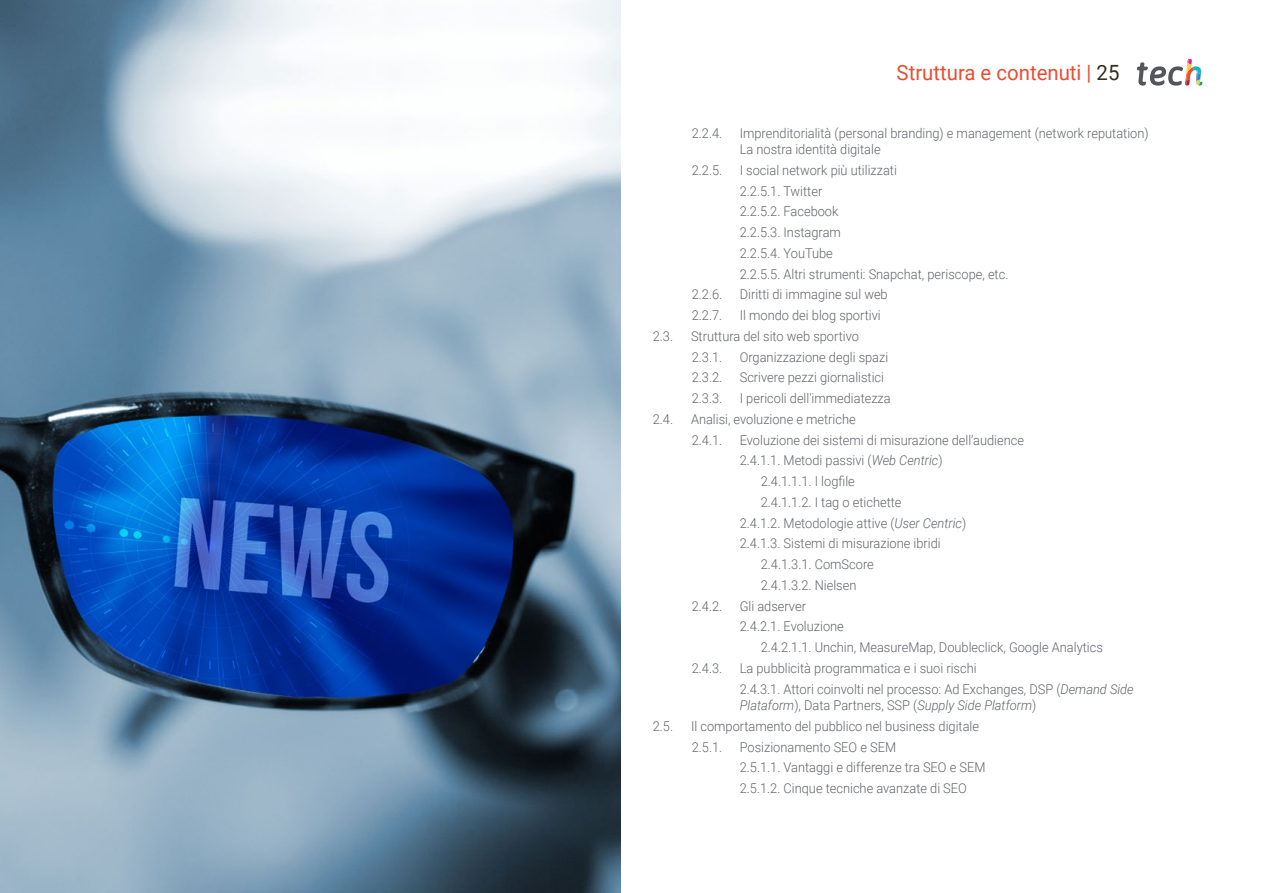
<style>
.page{position:relative;width:1263px;height:893px;background:#fff}
.page>*{position:absolute;margin:0;border:0;box-sizing:border-box;transform-origin:0 0}
.t1{font:21px "Roboto";color:#e94d35}
.t2{font:300 13.5px/20.7px "Roboto";color:#61646a;scale:.95 1}
.t3{font:italic 300 13.5px "Roboto";color:#61646a;scale:.95 1}
.s1{color:#312e20}
.s2{font-style:italic}
.s3{font-style:normal}
</style>
<div class="page">
<img style="left:0;top:0;width:621px;height:893px">
<svg style="left:1137px;top:59px;width:65px;height:27px"></svg>
<h1 class="t1" style="left:897px;top:57px;width:224px">Struttura e contenuti | <span class="s1">25</span></h1>
<p class="t2" style="left:692px;top:122px;width:34px">2.2.4.</p>
<p class="t2" style="left:740px;top:124px;width:432px;line-height:16.5px">Imprenditorialità (personal branding) e management (network reputation)<br>La nostra identità digitale</p>
<p class="t2" style="left:692px;top:159px;width:34px">2.2.5.</p>
<p class="t2" style="left:740px;top:159px;width:284px">I social network più utilizzati<br>2.2.5.1. Twitter<br>2.2.5.2. Facebook<br>2.2.5.3. Instagram<br>2.2.5.4. YouTube<br>2.2.5.5. Altri strumenti: Snapchat, periscope, etc.</p>
<p class="t2" style="left:692px;top:284px;width:34px">2.2.6.</p>
<p class="t2" style="left:740px;top:284px;width:157px">Diritti di immagine sul web</p>
<p class="t2" style="left:692px;top:305px;width:34px">2.2.7.</p>
<p class="t2" style="left:740px;top:305px;width:150px">Il mondo dei blog sportivi</p>
<p class="t2" style="left:653px;top:325px;width:23px">2.3.</p>
<p class="t2" style="left:691px;top:325px;width:178px">Struttura del sito web sportivo<br>2.3.1.</p>
<p class="t2" style="left:740px;top:346px;width:158px">Organizzazione degli spazi</p>
<p class="t2" style="left:692px;top:367px;width:34px">2.3.2.</p>
<p class="t2" style="left:740px;top:367px;width:153px">Scrivere pezzi giornalistici</p>
<p class="t2" style="left:692px;top:388px;width:34px">2.3.3.</p>
<p class="t2" style="left:740px;top:388px;width:160px">I pericoli dell'immediatezza</p>
<p class="t2" style="left:653px;top:408px;width:23px">2.4.</p>
<p class="t2" style="left:691px;top:408px;width:175px">Analisi, evoluzione e metriche<br>2.4.1.</p>
<p class="t2" style="left:740px;top:429px;width:301px">Evoluzione dei sistemi di misurazione dell’audience</p>
<p class="t2" style="left:740px;top:450px;width:215px">2.4.1.1. Metodi passivi (<span class="s2">Web Centric</span>)</p>
<p class="t2" style="left:761px;top:471px;width:101px">2.4.1.1.1. I logfile</p>
<p class="t2" style="left:761px;top:491px;width:150px">2.4.1.1.2. I tag o etichette</p>
<p class="t2" style="left:740px;top:512px;width:240px">2.4.1.2. Metodologie attive (<span class="s2">User Centric</span>)</p>
<p class="t2" style="left:740px;top:533px;width:213px">2.4.1.3. Sistemi di misurazione ibridi</p>
<p class="t2" style="left:761px;top:554px;width:120px">2.4.1.3.1. ComScore</p>
<p class="t2" style="left:761px;top:574px;width:102px">2.4.1.3.2. Nielsen</p>
<p class="t2" style="left:692px;top:595px;width:34px">2.4.2.</p>
<p class="t2" style="left:740px;top:595px;width:71px">Gli adserver</p>
<p class="t2" style="left:740px;top:616px;width:111px">2.4.2.1. Evoluzione</p>
<p class="t2" style="left:761px;top:637px;width:362px">2.4.2.1.1. Unchin, MeasureMap, Doubleclick, Google Analytics</p>
<p class="t2" style="left:692px;top:657px;width:34px">2.4.3.</p>
<p class="t2" style="left:740px;top:657px;width:416px">La pubblicità programmatica e i suoi rischi<br>2.4.3.1. Attori coinvolti nel processo: Ad Exchanges, DSP (<span class="s2">Demand Side</span></p>
<p class="t3" style="left:740px;top:696px;width:314px">Plataform<span class="s3">), Data Partners, SSP (</span>Supply Side Platform<span class="s3">)</span></p>
<p class="t2" style="left:653px;top:715px;width:23px">2.5.</p>
<p class="t2" style="left:691px;top:715px;width:305px">Il comportamento del pubblico nel business digitale<br>2.5.1.</p>
<p class="t2" style="left:740px;top:736px;width:260px">Posizionamento SEO e SEM<br>2.5.1.1. Vantaggi e differenze tra SEO e SEM<br>2.5.1.2. Cinque tecniche avanzate di SEO</p>
</div>
